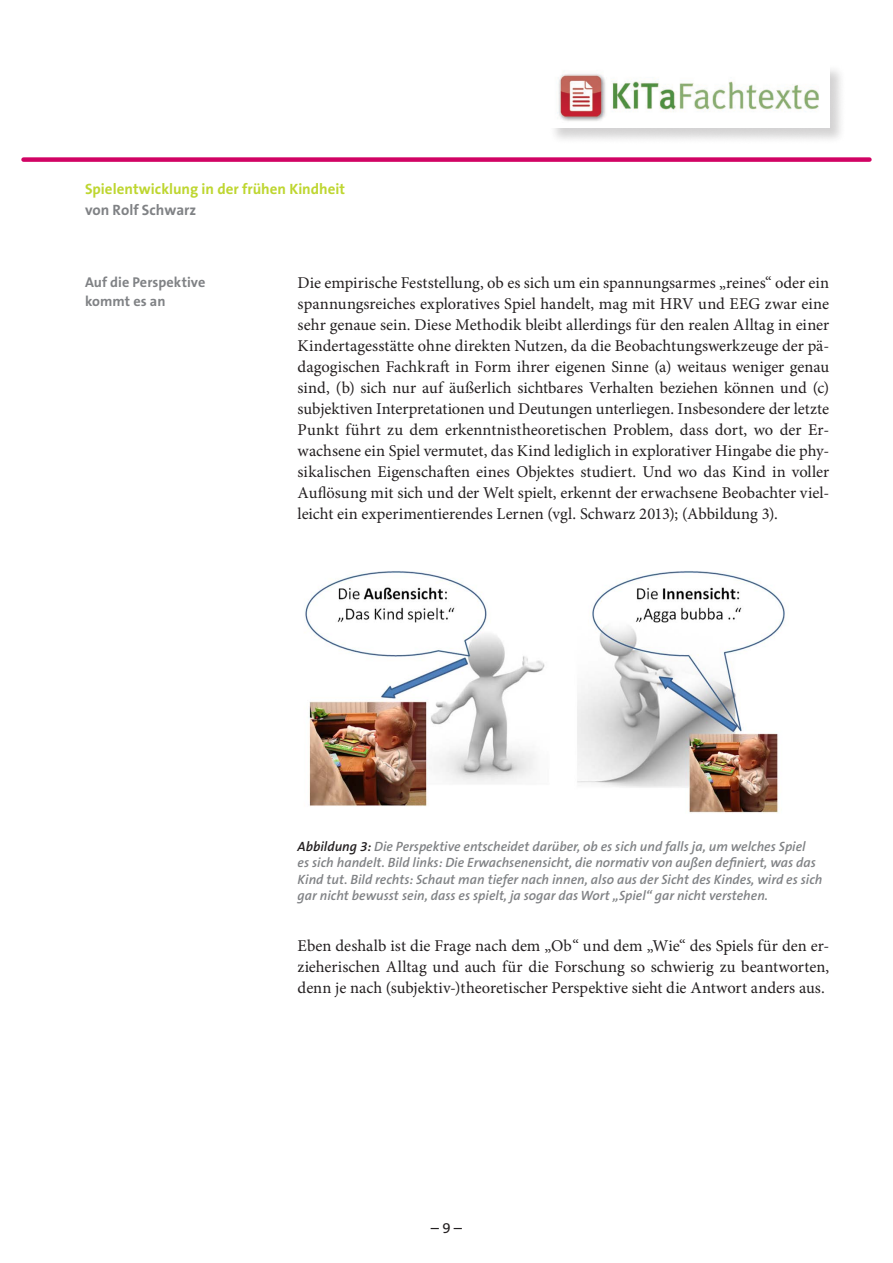
<style>
.page{position:relative;width:893px;height:1263px;background:#fff}
.page>*{position:absolute;margin:0;border:0;box-sizing:border-box;transform-origin:0 0}
.Studientext-Fließtex{font:16.5px/21px "Minion Pro";color:#231f20;text-align:justify}
.t1{font:700 15px "The Sans B7";color:#bed630}
.t2{font:700 15px "The Sans B7";color:#808285}
.t3{font:15px "The Sans B5 Plain";color:#231f20}
.t4{font:700 14.25px/19.5px "The Sans B7";letter-spacing:.005em;color:#808285}
.Bildunterschrift{font:italic 600 13.5px/16.5px "The Sans B6";color:#808285}
.s1{color:#231f20}
</style>
<div class="page">
<div style="left:24px;top:157px;width:845px;height:5px;background:#d10364"></div>
<div style="left:548px;top:63px;width:298px;height:82px;background:#231f20;opacity:.2"></div>
<img style="left:549px;top:64px;width:280px;height:64px">
<img style="left:305px;top:571px;width:480px;height:242px">
<p class="t1" style="left:85px;top:181px;width:262px">Spielentwicklung in der frühen Kindheit</p>
<p class="t2" style="left:85px;top:202px;width:113px">von Rolf Schwarz</p>
<p class="t4" style="left:85px;top:273px;width:122px">Auf die Perspektive kommt es an</p>
<p class="Studientext-Fließtex" style="left:298px;top:273px;width:533px">Die empirische Feststellung, ob es sich um ein spannungsarmes „reines“ oder ein spannungsreiches exploratives Spiel handelt, mag mit HRV und EEG zwar eine sehr genaue sein. Diese Methodik bleibt allerdings für den realen Alltag in einer Kindertagesstätte ohne direkten Nutzen, da die Beobachtungswerkzeuge der pä&shy;dagogischen Fachkraft in Form ihrer eigenen Sinne (a) weitaus weniger genau sind, (b) sich nur auf äußerlich sichtbares Verhalten beziehen können und (c) subjektiven Interpretationen und Deutungen unterliegen. Insbesondere der letzte Punkt führt zu dem erkenntnistheoretischen Problem, dass dort, wo der Er&shy;wachsene ein Spiel vermutet, das Kind lediglich in explorativer Hingabe die phy&shy;sikalischen Eigenschaften eines Objektes studiert. Und wo das Kind in voller Auflösung mit sich und der Welt spielt, erkennt der erwachsene Beobachter viel&shy;leicht ein experimentierendes Lernen (vgl. Schwarz 2013); (Abbildung 3).</p>
<p class="Bildunterschrift" style="left:298px;top:838px;width:526px"><span class="s1">Abbildung 3:</span> Die Perspektive entscheidet darüber, ob es sich und falls ja, um welches Spiel<br>es sich handelt. Bild links: Die Erwachsenensicht, die normativ von außen definiert, was das Kind tut. Bild rechts: Schaut man tiefer nach innen, also aus der Sicht des Kindes, wird es sich gar nicht bewusst sein, dass es spielt, ja sogar das Wort „Spiel“ gar nicht verstehen.</p>
<p class="Studientext-Fließtex" style="left:298px;top:935px;width:533px">Eben deshalb ist die Frage nach dem „Ob“ und dem „Wie“ des Spiels für den er&shy;zieherischen Alltag und auch für die Forschung so schwierig zu beantworten, denn je nach (subjektiv-)theoretischer Perspektive sieht die Antwort anders aus.</p>
<p class="t3" style="left:431px;top:1219px;width:33px">– 9 –</p>
</div>
